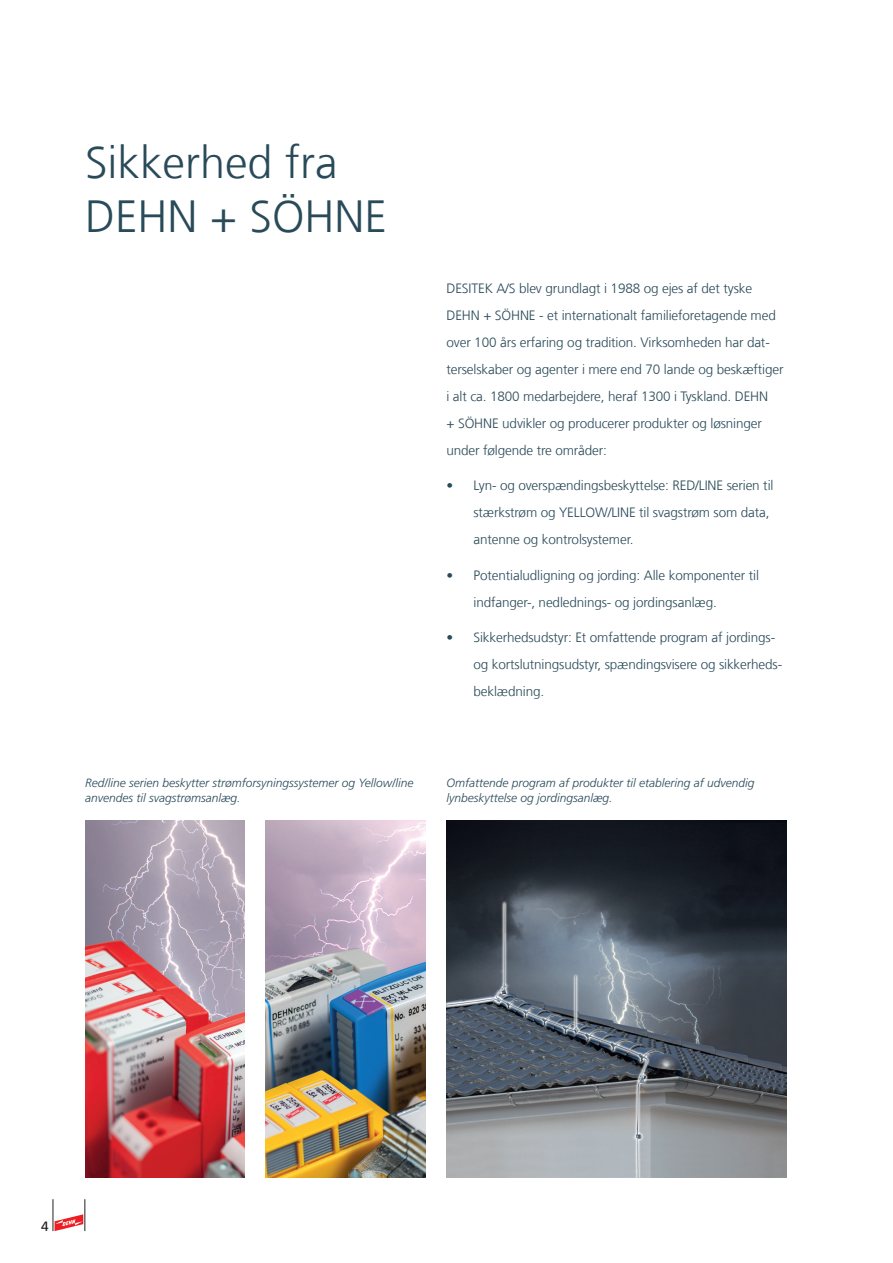
<style>
.page{position:relative;width:893px;height:1263px;background:#fff}
.page>*{position:absolute;margin:0;border:0;box-sizing:border-box;transform-origin:0 0}
.Headline_45_30pt_Ant{font:300 45px "Frutiger LT Com";color:#294a59}
.Copy_45_9pt_antrazit{font:300 13.5px/27px "Frutiger LT Com";letter-spacing:-.01em;color:#294a59}
.t1{font:13.5px "Frutiger";color:#231f20}
.Copy_45_8pt_Tabellen{font:italic 300 12px/14.4px "Frutiger";color:#294a59}
</style>
<div class="page">
<img style="left:85px;top:821px;width:159px;height:357px">
<img style="left:266px;top:821px;width:159px;height:357px">
<img style="left:446px;top:821px;width:341px;height:356px">
<svg style="left:55px;top:1214px;width:28px;height:17px"></svg>
<hr style="left:53px;top:1199px;width:1px;height:32px;background:#231f20">
<hr style="left:85px;top:1199px;width:1px;height:32px;background:#231f20">
<p class="Headline_45_30pt_Ant" style="left:85px;top:137px;width:254px">Sikkerhed fra</p>
<p class="Headline_45_30pt_Ant" style="left:85px;top:191px;width:304px">DEHN + SÖHNE</p>
<p class="Copy_45_8pt_Tabellen" style="left:85px;top:776px;width:330px">Red/line serien beskytter strømforsyningssystemer og Yellow/line anvendes til svagstrømsanlæg.</p>
<p class="Copy_45_9pt_antrazit" style="left:446px;top:275px;width:339px">DESITEK A/S blev grundlagt i 1988 og ejes af det tyske DEHN + SÖHNE - et internationalt familieforetagende med over 100 års erfaring og tradition. Virksomheden har dat&shy;terselskaber og agenter i mere end 70 lande og beskæftiger i alt ca. 1800 medarbejdere, heraf 1300 i Tyskland. DEHN<br>+ SÖHNE udvikler og producerer produkter og løsninger under følgende tre områder:</p>
<p class="Copy_45_9pt_antrazit" style="left:473px;top:472px;width:302px;text-indent:-27px">• Lyn- og overspændingsbeskyttelse: RED/LINE serien til stærkstrøm og YELLOW/LINE til svagstrøm som data, antenne og kontrolsystemer.</p>
<p class="Copy_45_9pt_antrazit" style="left:473px;top:562px;width:287px;text-indent:-27px">• Potentialudligning og jording: Alle komponenter til indfanger-, nedlednings- og jordingsanlæg.</p>
<p class="Copy_45_9pt_antrazit" style="left:473px;top:624px;width:310px;text-indent:-27px">• Sikkerhedsudstyr: Et omfattende program af jordings&shy;og kortslutningsudstyr, spændingsvisere og sikkerheds&shy;beklædning.</p>
<p class="Copy_45_8pt_Tabellen" style="left:446px;top:776px;width:310px">Omfattende program af produkter til etablering af udvendig lynbeskyttelse og jordingsanlæg.</p>
<p class="t1" style="left:41px;top:1218px;width:9px">4</p>
</div>
